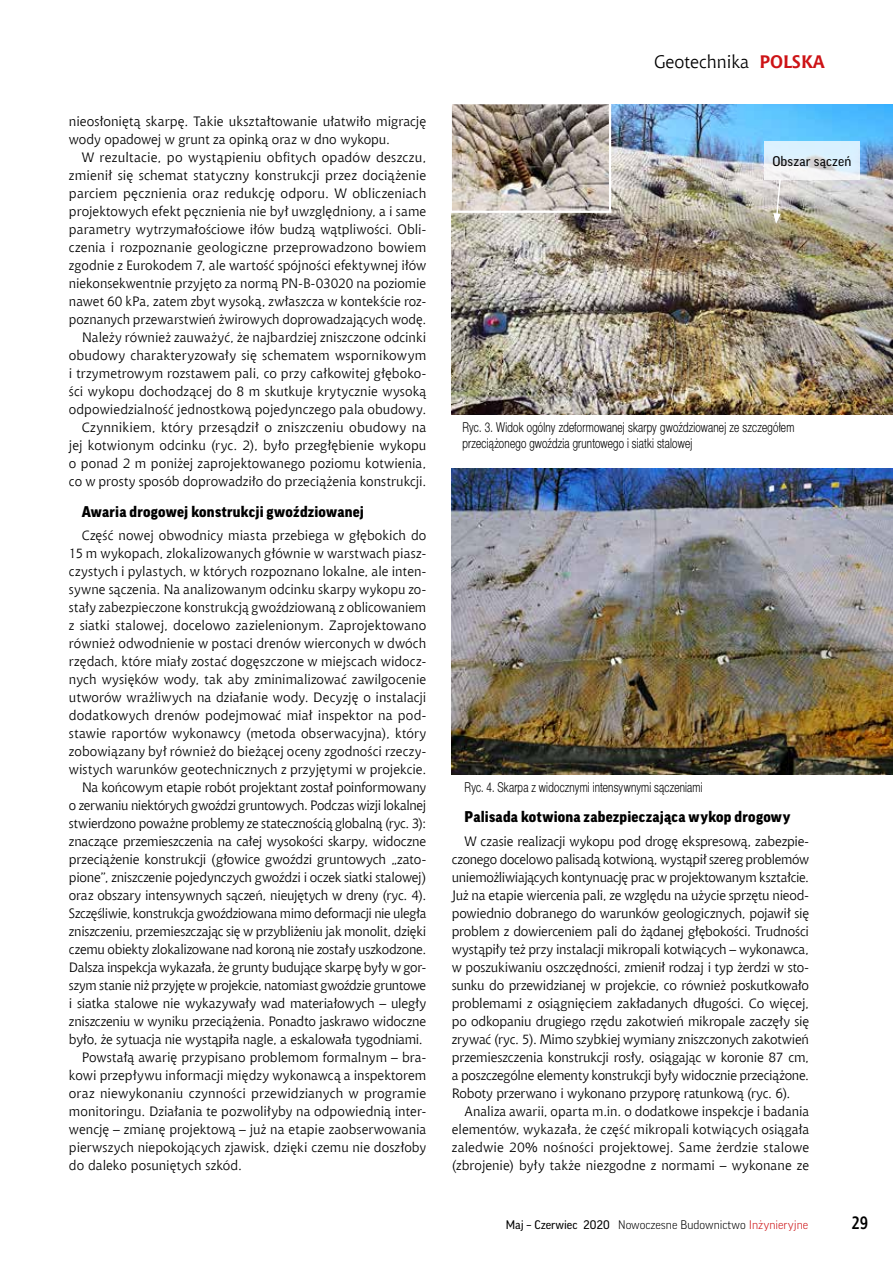
<style>
.page{position:relative;width:893px;height:1263px;background:#fff}
.page>*{position:absolute;margin:0;border:0;box-sizing:border-box;transform-origin:0 0}
.t1{font:18px "Chianti EU";color:#000}
.t2{font:700 18px "Aerton Cnd EFN";color:#000}
.t3{font:900 15px "Good Pro";letter-spacing:.015em;color:#000}
.t4{font:13.5px/18px "Chianti EU";color:#000;text-align:justify}
.t5{font:13.5px "Chianti EU";letter-spacing:-.02em;color:#000}
.t6{font:13.5px/16.2px "Switzer Cnd EFN Light";letter-spacing:.015em;color:#000;scale:.9 1}
.t7{font:13.5px "Chianti EU";letter-spacing:-.025em;color:#000}
.t8{font:13.5px "Good Pro";letter-spacing:.015em;color:#000}
.t9{font:300 12px "Good Pro";color:#000}
.s1{font-weight:700;color:#cd1316}
.s2{font-weight:400}
.s3{color:#cd1316}
</style>
<div class="page">
<img style="left:452px;top:469px;width:441px;height:305px">
<img style="left:452px;top:104px;width:441px;height:310px">
<svg style="left:764px;top:141px;width:95px;height:39px;fill:#dbf1fc"></svg>
<svg style="left:773px;top:178px;width:9px;height:46px"></svg>
<img style="left:453px;top:105px;width:155px;height:105px">
<div style="left:450px;top:102px;width:161px;height:111px;border:2px solid #fff"></div>
<p class="t4" style="left:69px;top:112px;width:359px">nieosłoniętą skarpę. Takie ukształtowanie ułatwiło migrację wody opadowej w grunt za opinką oraz w dno wykopu.</p>
<p class="t4" style="left:69px;top:148px;width:359px;text-align:right">W rezultacie, po wystąpieniu obfitych opadów deszczu, zmienił się schemat statyczny konstrukcji przez dociążenie parciem pęcznienia oraz redukcję odporu. W obliczeniach projektowych efekt pęcznienia nie był uwzględniony, a i same parametry wytrzymałościowe iłów budzą wątpliwości. Obli&shy;czenia i rozpoznanie geologiczne przeprowadzono bowiem zgodnie z Eurokodem 7, ale wartość spójności efektywnej iłów niekonsekwentnie przyjęto za normą PN-B-03020 na poziomie nawet 60 kPa, zatem zbyt wysoką, zwłaszcza w kontekście roz&shy;poznanych przewarstwień żwirowych doprowadzających wodę.<br>Należy również zauważyć, że najbardziej zniszczone odcinki obudowy charakteryzowały się schematem wspornikowym i trzymetrowym rozstawem pali, co przy całkowitej głęboko&shy;ści wykopu dochodzącej do 8 m skutkuje krytycznie wysoką odpowiedzialność jednostkową pojedynczego pala obudowy.<br>Czynnikiem, który przesądził o zniszczeniu obudowy na jej kotwionym odcinku (ryc. 2), było przegłębienie wykopu o ponad 2 m poniżej zaprojektowanego poziomu kotwienia, co w prosty sposób doprowadziło do przeciążenia konstrukcji.</p>
<p class="t3" style="left:82px;top:503px;width:284px">Awaria drogowej konstrukcji gwoździowanej</p>
<p class="t4" style="left:82px;top:526px;width:346px">Część nowej obwodnicy miasta przebiega w głębokich do</p>
<p class="t4" style="left:69px;top:544px;width:359px">15 m wykopach, zlokalizowanych głównie w warstwach piasz-</p>
<p class="t4" style="left:69px;top:562px;width:359px">czystych i pylastych, w których rozpoznano lokalne, ale inten-</p>
<p class="t4" style="left:69px;top:580px;width:359px">sywne sączenia. Na analizowanym odcinku skarpy wykopu zo-</p>
<p class="t4" style="left:69px;top:598px;width:359px">stały zabezpieczone konstrukcją gwoździowaną z oblicowaniem</p>
<p class="t4" style="left:69px;top:616px;width:359px">z siatki stalowej, docelowo zazielenionym. Zaprojektowano</p>
<p class="t4" style="left:69px;top:634px;width:359px">również odwodnienie w postaci drenów wierconych w dwóch</p>
<p class="t4" style="left:69px;top:652px;width:359px">rzędach, które miały zostać dogęszczone w miejscach widocz-</p>
<p class="t4" style="left:69px;top:670px;width:359px">nych wysięków wody, tak aby zminimalizować zawilgocenie</p>
<p class="t4" style="left:69px;top:688px;width:359px">utworów wrażliwych na działanie wody. Decyzję o instalacji</p>
<p class="t4" style="left:69px;top:706px;width:359px">dodatkowych drenów podejmować miał inspektor na pod-</p>
<p class="t4" style="left:69px;top:724px;width:359px">stawie raportów wykonawcy (metoda obserwacyjna), który</p>
<p class="t4" style="left:69px;top:742px;width:359px">zobowiązany był również do bieżącej oceny zgodności rzeczy-</p>
<p class="t4" style="left:69px;top:760px;width:359px">wistych warunków geotechnicznych z przyjętymi w projekcie.</p>
<p class="t4" style="left:82px;top:778px;width:346px">Na końcowym etapie robót projektant został poinformowany</p>
<p class="t5" style="left:69px;top:797px;width:359px">o zerwaniu niektórych gwoździ gruntowych. Podczas wizji lokalnej</p>
<p class="t5" style="left:69px;top:815px;width:359px">stwierdzono poważne problemy ze statecznością globalną (ryc. 3):</p>
<p class="t4" style="left:69px;top:832px;width:359px">znaczące przemieszczenia na całej wysokości skarpy, widoczne</p>
<p class="t4" style="left:69px;top:850px;width:359px">przeciążenie konstrukcji (głowice gwoździ gruntowych „zato-</p>
<p class="t4" style="left:69px;top:868px;width:359px">pione”, zniszczenie pojedynczych gwoździ i oczek siatki stalowej)</p>
<p class="t4" style="left:69px;top:886px;width:359px">oraz obszary intensywnych sączeń, nieujętych w dreny (ryc. 4).</p>
<p class="t7" style="left:69px;top:905px;width:359px">Szczęśliwie, konstrukcja gwoździowana mimo deformacji nie uległa</p>
<p class="t5" style="left:69px;top:923px;width:359px">zniszczeniu, przemieszczając się w przybliżeniu jak monolit, dzięki</p>
<p class="t5" style="left:69px;top:941px;width:359px">czemu obiekty zlokalizowane nad koroną nie zostały uszkodzone.</p>
<p class="t5" style="left:69px;top:959px;width:359px">Dalsza inspekcja wykazała, że grunty budujące skarpę były w gor-</p>
<p class="t7" style="left:69px;top:977px;width:359px">szym stanie niż przyjęte w projekcie, natomiast gwoździe gruntowe</p>
<p class="t4" style="left:69px;top:994px;width:359px">i siatka stalowe nie wykazywały wad materiałowych – uległy</p>
<p class="t4" style="left:69px;top:1012px;width:359px">zniszczeniu w wyniku przeciążenia. Ponadto jaskrawo widoczne</p>
<p class="t4" style="left:69px;top:1030px;width:355px">było, że sytuacja nie wystąpiła nagle, a eskalowała tygodniami.</p>
<p class="t4" style="left:82px;top:1048px;width:346px">Powstałą awarię przypisano problemom formalnym – bra-</p>
<p class="t4" style="left:69px;top:1066px;width:359px">kowi przepływu informacji między wykonawcą a inspektorem</p>
<p class="t4" style="left:69px;top:1084px;width:359px">oraz niewykonaniu czynności przewidzianych w programie</p>
<p class="t4" style="left:69px;top:1102px;width:359px">monitoringu. Działania te pozwoliłyby na odpowiednią inter-</p>
<p class="t4" style="left:69px;top:1120px;width:359px">wencję – zmianę projektową – już na etapie zaobserwowania</p>
<p class="t4" style="left:69px;top:1138px;width:359px">pierwszych niepokojących zjawisk, dzięki czemu nie doszłoby</p>
<p class="t4" style="left:69px;top:1156px;width:175px">do daleko posuniętych szkód.</p>
<h1 class="t1" style="left:654px;top:51px;width:172px">Geotechnika <span class="s1">POLSKA</span></h1>
<p class="t8" style="left:772px;top:154px;width:80px">Obszar sączeń</p>
<p class="t6" style="left:462px;top:419px;width:370px">Ryc. 3. Widok ogólny zdeformowanej skarpy gwoździowanej ze szczegółem przeciążonego gwoździa gruntowego i siatki stalowej</p>
<p class="t6" style="left:465px;top:779px;width:266px">Ryc. 4. Skarpa z widocznymi intensywnymi sączeniami</p>
<p class="t3" style="left:465px;top:809px;width:327px">Palisada kotwiona zabezpieczająca wykop drogowy</p>
<p class="t4" style="left:452px;top:832px;width:359px;text-indent:13px">W czasie realizacji wykopu pod drogę ekspresową, zabezpie&shy;czonego docelowo palisadą kotwioną, wystąpił szereg problemów uniemożliwiających kontynuację prac w projektowanym kształcie.<br>Już na etapie wiercenia pali, ze względu na użycie sprzętu nieod&shy;powiednio dobranego do warunków geologicznych, pojawił się problem z dowierceniem pali do żądanej głębokości. Trudności wystąpiły też przy instalacji mikropali kotwiących – wykonawca, w poszukiwaniu oszczędności, zmienił rodzaj i typ żerdzi w sto&shy;sunku do przewidzianej w projekcie, co również poskutkowało problemami z osiągnięciem zakładanych długości. Co więcej, po odkopaniu drugiego rzędu zakotwień mikropale zaczęły się zrywać (ryc. 5). Mimo szybkiej wymiany zniszczonych zakotwień przemieszczenia konstrukcji rosły, osiągając w koronie 87 cm, a poszczególne elementy konstrukcji były widocznie przeciążone.<br>Roboty przerwano i wykonano przyporę ratunkową (ryc. 6).</p>
<p class="t4" style="left:452px;top:1102px;width:359px;text-indent:13px">Analiza awarii, oparta m.in. o dodatkowe inspekcje i badania elementów, wykazała, że część mikropali kotwiących osiągała zaledwie 20% nośności projektowej. Same żerdzie stalowe (zbrojenie) były także niezgodne z normami – wykonane ze</p>
<p class="t9" style="left:506px;top:1218px;width:304px"><span class="s2">Maj – Czerwiec 2020</span> Nowoczesne Budownictwo <span class="s3">Inżynieryjne</span></p>
<h1 class="t2" style="left:851px;top:1212px;width:18px">29</h1>
</div>
